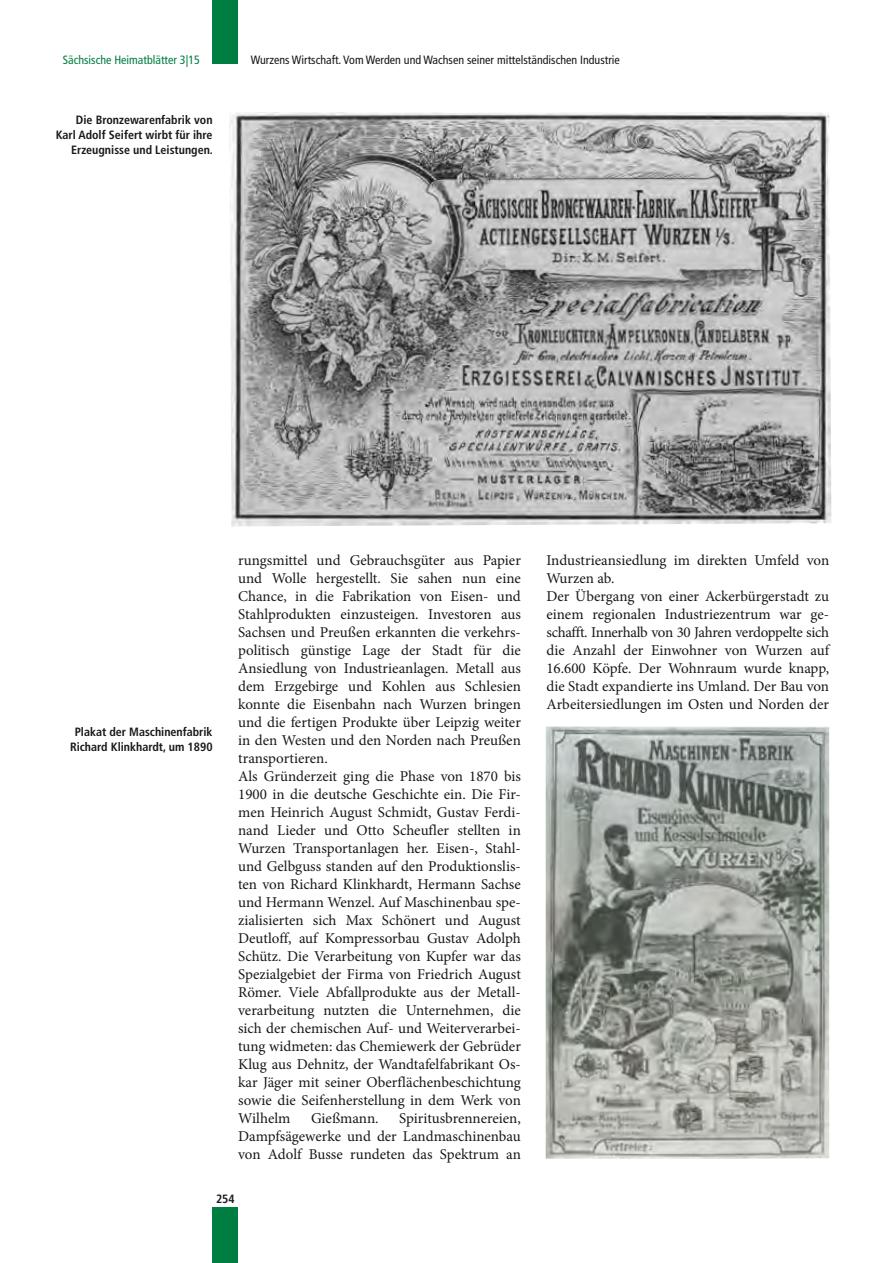
<style>
.page{position:relative;width:893px;height:1263px;background:#fff}
.page>*{position:absolute;margin:0;border:0;box-sizing:border-box;transform-origin:0 0}
.t1{font:15px/18px "Minion Pro";letter-spacing:-.005em;color:#1a171c}
.t2{font:700 condensed 12px/15px "Frutiger LT Com";color:#1a171c;text-align:right}
.t3{font:condensed 12px "Frutiger LT Com";color:#1a171c}
.t4{font:condensed 12px "Frutiger LT Com";color:#007d40}
</style>
<div class="page">
<div style="left:213px;top:1207px;width:25px;height:56px;background:#007d40"></div>
<div style="left:213px;top:0;width:25px;height:64px;background:#007d40"></div>
<img style="left:229px;top:112px;width:602px;height:414px">
<img style="left:546px;top:727px;width:283px;height:432px">
<p class="t4" style="left:63px;top:53px;width:138px">Sächsische Heimatblätter 3|15</p>
<p class="t3" style="left:251px;top:53px;width:370px">Wurzens Wirtschaft. Vom Werden und Wachsen seiner mittelständischen Industrie</p>
<p class="t2" style="left:56px;top:112px;width:159px">Die Bronzewarenfabrik von<br>Karl Adolf Seifert wirbt für ihre<br>Erzeugnisse und Leistungen.</p>
<p class="t2" style="left:70px;top:724px;width:144px;text-align:center">Plakat der Maschinenfabrik<br>Richard Klinkhardt, um 1890</p>
<p class="t1" style="left:238px;top:551px;width:284px">rungsmittel und Gebrauchsgüter aus Papier und Wolle hergestellt. Sie sahen nun eine Chance, in die Fabrikation von Eisen- und Stahlprodukten einzusteigen. Investoren aus Sachsen und Preußen erkannten die verkehrs&shy;politisch günstige Lage der Stadt für die Ansiedlung von Industrieanlagen. Metall aus dem Erzgebirge und Kohlen aus Schlesien konnte die Eisenbahn nach Wurzen bringen und die fertigen Produkte über Leipzig weiter in den Westen und den Norden nach Preußen transportieren.<br>Als Gründerzeit ging die Phase von 1870 bis 1900 in die deutsche Geschichte ein. Die Fir&shy;men Heinrich August Schmidt, Gustav Ferdi&shy;nand Lieder und Otto Scheufler stellten in Wurzen Transportanlagen her. Eisen-, Stahl&shy;und Gelbguss standen auf den Produktionslis&shy;ten von Richard Klinkhardt, Hermann Sachse und Hermann Wenzel. Auf Maschinenbau spe&shy;zialisierten sich Max Schönert und August Deutloff, auf Kompressorbau Gustav Adolph Schütz. Die Verarbeitung von Kupfer war das Spezialgebiet der Firma von Friedrich August Römer. Viele Abfallprodukte aus der Metall&shy;verarbeitung nutzten die Unternehmen, die sich der chemischen Auf- und Weiterverarbei&shy;tung widmeten: das Chemiewerk der Gebrüder Klug aus Dehnitz, der Wandtafelfabrikant Os&shy;kar Jäger mit seiner Oberflächenbeschichtung sowie die Seifenherstellung in dem Werk von Wilhelm</p>
<p class="t1" style="left:238px;top:1109px;width:284px;text-align:justify;text-indent:161px">Spiritusbrennereien, Dampfsägewerke und der Landmaschinenbau von Adolf Busse rundeten das Spektrum an</p>
<p class="t1" style="left:311px;top:1109px;width:69px">Gießmann.</p>
<p class="t2" style="left:216px;top:1191px;width:20px">254</p>
<p class="t1" style="left:546px;top:551px;width:284px">Industrieansiedlung im direkten Umfeld von Wurzen ab.<br>Der Übergang von einer Ackerbürgerstadt zu einem regionalen Industriezentrum war ge&shy;schafft. Innerhalb von 30 Jahren verdoppelte sich die Anzahl der Einwohner von Wurzen auf 16.600 Köpfe. Der Wohnraum wurde knapp, die Stadt expandierte ins Umland. Der Bau von Arbeitersiedlungen im Osten und Norden der</p>
</div>
